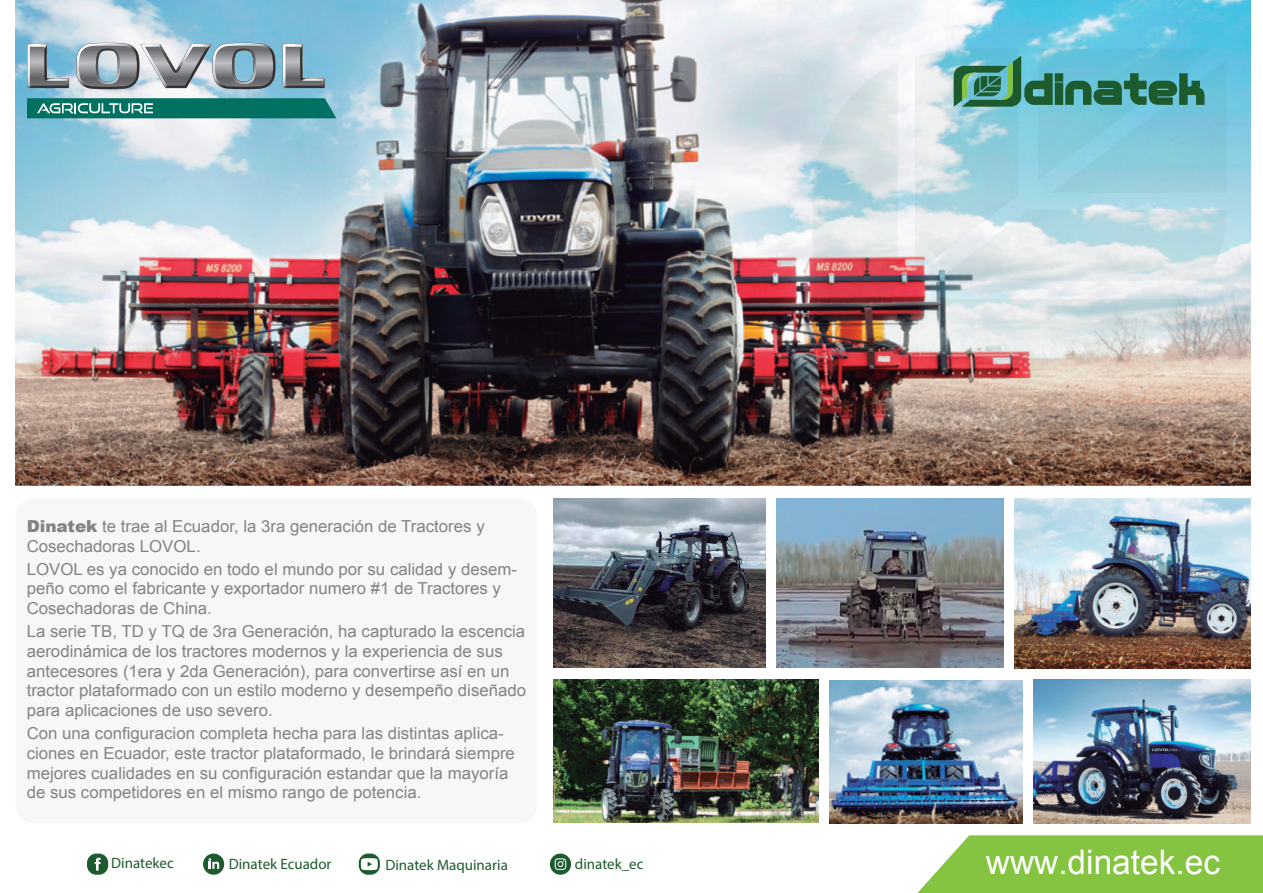
<style>
.page{position:relative;width:1263px;height:893px;background:#fff}
.page>*{position:absolute;margin:0;border:0;box-sizing:border-box;transform-origin:0 0}
.t1{font:33.9px "Arial";color:#fff}
.t2{font:16.5px/19.8px "Arial";color:#818386}
.t3{font:15px "Myriad Pro";color:#1d5b2e}
.s1{font-weight:900}
</style>
<div class="page">
<img style="left:16px;top:0;width:1234px;height:485px">
<img style="left:553px;top:498px;width:213px;height:170px">
<div style="left:16px;top:498px;width:521px;height:325px;background:#f7f7f7;border-radius:18px"></div>
<img style="left:553px;top:679px;width:265px;height:143px">
<svg style="left:283px;top:44px;width:42px;height:44px"></svg>
<svg style="left:27px;top:44px;width:42px;height:44px"></svg>
<svg style="left:76px;top:43px;width:200px;height:46px"></svg>
<svg style="left:27px;top:98px;width:309px;height:20px"></svg>
<img style="left:829px;top:680px;width:194px;height:143px">
<img style="left:1015px;top:498px;width:235px;height:170px">
<img style="left:1034px;top:679px;width:216px;height:144px">
<svg style="left:812px;top:48px;width:415px;height:312px"></svg>
<img style="left:777px;top:498px;width:227px;height:169px">
<svg style="left:917px;top:835px;width:346px;height:58px"></svg>
<div style="left:203px;top:854px;width:21px;height:21px;background:#1d5b2e;border-radius:11px"></div>
<svg style="left:209px;top:858px;width:10px;height:11px"></svg>
<svg style="left:359px;top:854px;width:21px;height:21px"></svg>
<svg style="left:361px;top:858px;width:17px;height:12px"></svg>
<div style="left:87px;top:854px;width:21px;height:21px;background:#1d5b2e;border-radius:9px"></div>
<svg style="left:95px;top:858px;width:6px;height:12px"></svg>
<div style="left:550px;top:854px;width:21px;height:21px;background:#1d5b2e;border-radius:11px"></div>
<svg style="left:555px;top:858px;width:11px;height:12px"></svg>
<p class="t2" style="left:27px;top:518px;width:460px"><span class="s1">Dinatek</span> te trae al Ecuador, la 3ra generación de Tractores y<br>Cosechadoras LOVOL.</p>
<p class="t2" style="left:27px;top:560px;width:492px">LOVOL es ya conocido en todo el mundo por su calidad y desem&shy;peño como el fabricante y exportador numero #1 de Tractores y<br>Cosechadoras de China.</p>
<p class="t2" style="left:27px;top:623px;width:501px">La serie TB, TD y TQ de 3ra Generación, ha capturado la escencia aerodinámica de los tractores modernos y la experiencia de sus antecesores (1era y 2da Generación), para convertirse así en un tractor plataformado con un estilo moderno y desempeño diseñado para aplicaciones de uso severo.</p>
<p class="t2" style="left:27px;top:725px;width:490px">Con una configuracion completa hecha para las distintas aplica&shy;ciones en Ecuador, este tractor plataformado, le brindará siempre mejores cualidades en su configuración estandar que la mayoría de sus competidores en el mismo rango de potencia.</p>
<p class="t3" style="left:111px;top:858px;width:64px">Dinatekec</p>
<p class="t3" style="left:229px;top:858px;width:104px">Dinatek Ecuador</p>
<p class="t3" style="left:385px;top:860px;width:124px">Dinatek Maquinaria</p>
<p class="t3" style="left:575px;top:858px;width:70px">dinatek_ec</p>
<h1 class="t1" style="left:986px;top:849px;width:236px">www.dinatek.ec</h1>
</div>
